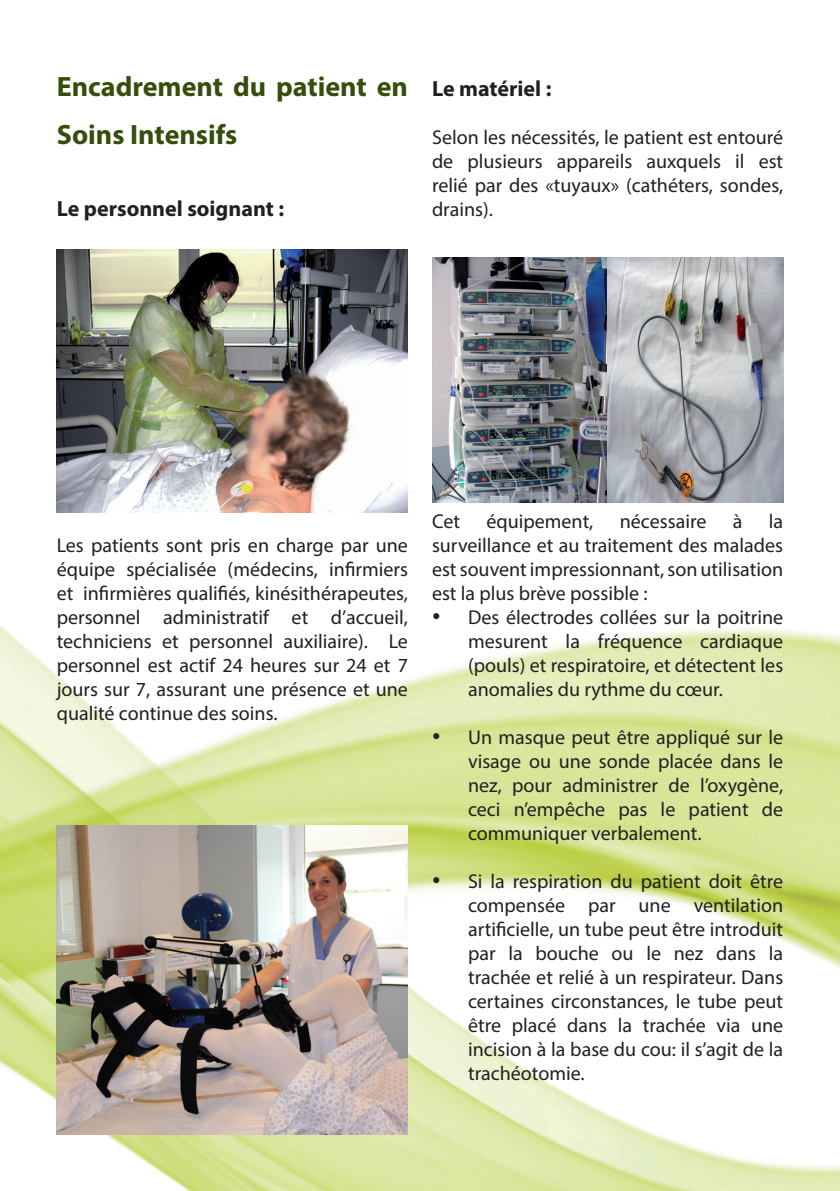
<style>
.page{position:relative;width:840px;height:1191px;background:#fff}
.page>*{position:absolute;margin:0;border:0;box-sizing:border-box;transform-origin:0 0}
.t1{font:700 28px/48px "Myriad Pro";color:#364e0b}
.t2{font:700 22px "Myriad Pro";color:#231f20}
.t3{font:20px/24px "Myriad Pro";color:#231f20;text-align:justify}
.s1{font-family:"Times New Roman";font-size:24px}
</style>
<div class="page">
<img style="left:0;top:249px;width:839px;height:942px">
<img style="left:57px;top:249px;width:351px;height:264px">
<img style="left:432px;top:257px;width:175px;height:246px">
<img style="left:607px;top:257px;width:175px;height:246px">
<img style="left:57px;top:825px;width:351px;height:309px">
<h1 class="t1" style="left:57px;top:62px;width:352px">Encadrement du patient en<br>Soins Intensifs</h1>
<p class="t2" style="left:57px;top:194px;width:229px">Le personnel soignant :</p>
<p class="t2" style="left:432px;top:74px;width:121px">Le matériel :</p>
<p class="t3" style="left:432px;top:125px;width:352px">Selon les nécessités, le patient est entouré de plusieurs appareils auxquels il est relié par des «tuyaux» (cathéters, sondes, drains).</p>
<p class="t3" style="left:57px;top:533px;width:352px">Les patients sont pris en charge par une équipe spécialisée (médecins, infirmiers et infirmières qualifiés, kinésithérapeutes, personnel administratif et d’accueil, techniciens et personnel auxiliaire). Le personnel est actif 24 heures sur 24 et 7 jours sur 7, assurant une présence et une qualité continue des soins.</p>
<p class="t3" style="left:432px;top:509px;width:352px;text-indent:336px">la surveillance et au traitement des malades est souvent impressionnant, son utilisation est la plus brève possible :</p>
<p class="t3" style="left:468px;top:605px;width:316px;text-indent:-36px"><span class="s1">•</span> Des électrodes collées sur la poitrine mesurent la fréquence cardiaque (pouls) et respiratoire, et détectent les anomalies du rythme du cœur.</p>
<p class="t3" style="left:468px;top:725px;width:316px;text-indent:-36px"><span class="s1">•</span> Un masque peut être appliqué sur le visage ou une sonde placée dans le nez, pour administrer de l’oxygène, ceci n’empêche pas le patient de communiquer verbalement.</p>
<p class="t3" style="left:468px;top:869px;width:316px;text-indent:-36px"><span class="s1">•</span> Si la respiration du patient doit être compensée par une ventilation artificielle, un tube peut être introduit par la bouche ou le nez dans la trachée et relié à un respirateur. Dans certaines circonstances, le tube peut être placé dans la trachée via une incision à la base du cou: il s’agit de la trachéotomie.</p>
<p class="t3" style="left:432px;top:509px;width:30px">Cet</p>
<p class="t3" style="left:486px;top:509px;width:108px">équipement,</p>
<p class="t3" style="left:619px;top:509px;width:88px">nécessaire</p>
<p class="t3" style="left:732px;top:509px;width:11px">à</p>
</div>
